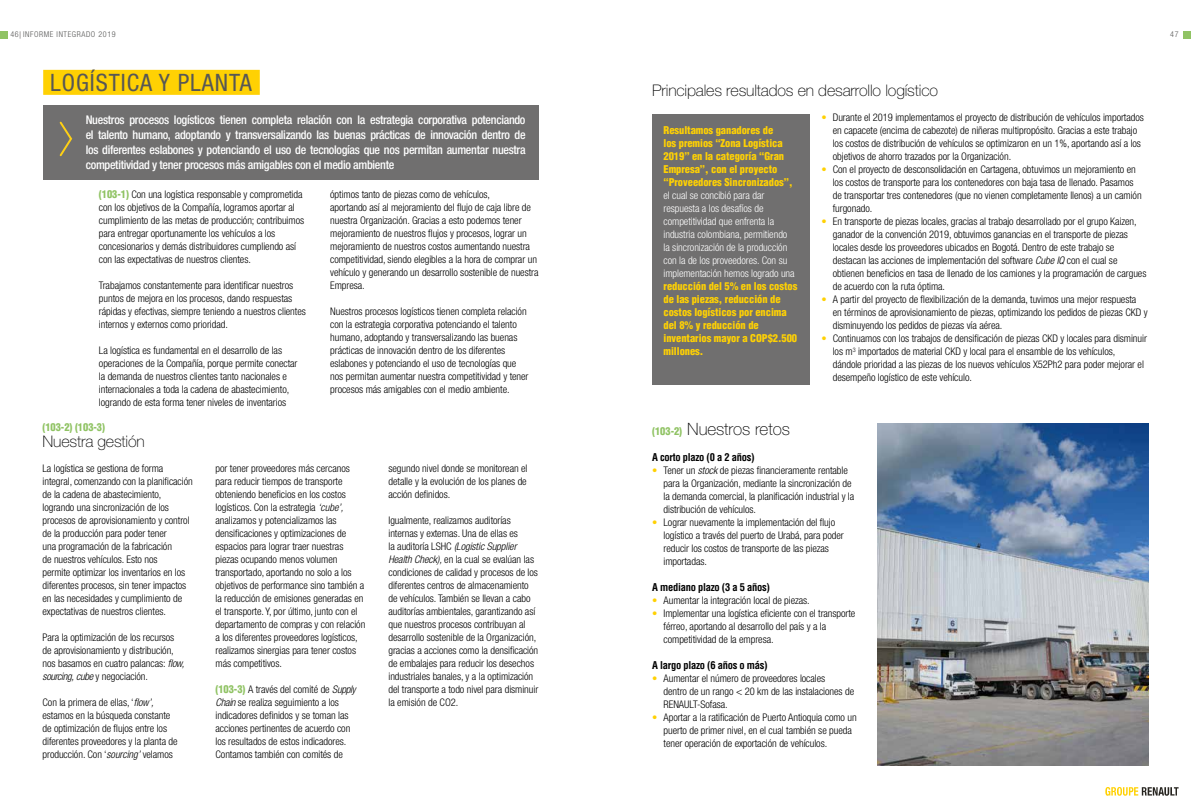
<style>
.page{position:relative;width:1191px;height:808px;background:#fff}
.page>*{position:absolute;margin:0;border:0;box-sizing:border-box;transform-origin:0 0}
.t1{font:condensed 24px "Helvetica Neue LT Std";letter-spacing:.04em;color:#575756}
.t2{font:100 17px "Helvetica Neue LT Std";letter-spacing:-.005em;color:#000}
.t3{font:100 16px "Helvetica Neue LT Std";letter-spacing:-.01em;color:#000}
.t4{font:500 condensed 12px/15px "Helvetica Neue LT Std";letter-spacing:-.025em;color:#fff;text-align:justify}
.t5{font:300 condensed 10.5px/13px "Helvetica Neue LT Std";letter-spacing:-.005em;color:#000}
.t6{font:900 condensed 10.5px/13px "Helvetica LT Std";letter-spacing:-.005em;color:#ffd103}
.t7{font:300 condensed 10.5px/13px "Helvetica Neue LT Std";letter-spacing:-.005em;color:#fff}
.t8{font:700 condensed 10.5px "Helvetica LT Std";letter-spacing:-.025em;color:#000}
.t9{font:900 condensed 10.5px "Helvetica LT Std";letter-spacing:-.005em;color:#90c364}
.t10{font:300 condensed 8px "Helvetica Neue LT Std";letter-spacing:.075em;color:#575756}
.s1{font-family:"Helvetica LT Std";font-weight:900;color:#90c364}
.s2{font-style:italic}
.s3{color:#ffd103}
.s4{font-family:"Helvetica LT Std";font-weight:900;font-stretch:condensed;font-size:10.5px;color:#90c364}
</style>
<div class="page">
<div style="left:1183px;top:31px;width:8px;height:8px;background:#90c364"></div>
<div style="left:0;top:31px;width:7px;height:8px;background:#90c364"></div>
<svg style="left:1105px;top:787px;width:73px;height:9px"></svg>
<div style="left:43px;top:70px;width:217px;height:25px;background:#ffd103"></div>
<div style="left:652px;top:114px;width:158px;height:270px;background:#706f6f"></div>
<img style="left:877px;top:423px;width:271px;height:342px">
<div style="left:43px;top:105px;width:496px;height:75px;background:#706f6f"></div>
<svg style="left:59px;top:121px;width:13px;height:36px"></svg>
<p class="t10" style="left:10px;top:30px;width:107px">46 INFORME INTEGRADO 2019</p>
<p class="t10" style="left:1170px;top:30px;width:10px">47</p>
<h1 class="t1" style="left:50px;top:68px;width:203px">LOGÍSTICA Y PLANTA</h1>
<h3 class="t3" style="left:652px;top:82px;width:287px">Principales resultados en desarrollo logístico</h3>
<p class="t4" style="left:86px;top:112px;width:441px">Nuestros procesos logísticos tienen completa relación con la estrategia corporativa potenciando el talento humano, adoptando y transversalizando las buenas prácticas de innovación dentro de los diferentes eslabones y potenciando el uso de tecnologías que nos permitan aumentar nuestra competitividad y tener procesos más amigables con el medio ambiente</p>
<p class="t5" style="left:99px;top:188px;width:207px"><span class="s1">(103-1)</span> Con una logística responsable y comprometida con los objetivos de la Compañía, logramos aportar al cumplimiento de las metas de producción; contribuimos para entregar oportunamente los vehículos a los concesionarios y demás distribuidores cumpliendo así con las expectativas de nuestros clientes.</p>
<p class="t5" style="left:99px;top:279px;width:208px">Trabajamos constantemente para identificar nuestros puntos de mejora en los procesos, dando respuestas rápidas y efectivas, siempre teniendo a nuestros clientes internos y externos como prioridad.</p>
<p class="t5" style="left:99px;top:344px;width:200px">La logística es fundamental en el desarrollo de las operaciones de la Compañía, porque permite conectar la demanda de nuestros clientes tanto nacionales e internacionales a toda la cadena de abastecimiento, logrando de esta forma tener niveles de inventarios</p>
<p class="t9" style="left:43px;top:420px;width:64px">(103-2) (103-3)</p>
<h3 class="t3" style="left:43px;top:432px;width:104px">Nuestra gestión</h3>
<p class="t5" style="left:330px;top:188px;width:210px">óptimos tanto de piezas como de vehículos,<br>aportando así al mejoramiento del flujo de caja libre de nuestra Organización. Gracias a esto podemos tener mejoramiento de nuestros flujos y procesos, lograr un mejoramiento de nuestros costos aumentando nuestra competitividad, siendo elegibles a la hora de comprar un vehículo y generando un desarrollo sostenible de nuestra Empresa.</p>
<p class="t5" style="left:330px;top:305px;width:200px">Nuestros procesos logísticos tienen completa relación con la estrategia corporativa potenciando el talento humano, adoptando y transversalizando las buenas prácticas de innovación dentro de los diferentes eslabones y potenciando el uso de tecnologías que nos permitan aumentar nuestra competitividad y tener procesos más amigables con el medio ambiente.</p>
<p class="t5" style="left:43px;top:462px;width:152px">La logística se gestiona de forma integral, comenzando con la planificación de la cadena de abastecimiento, logrando una sincronización de los procesos de aprovisionamiento y control de la producción para poder tener<br>una programación de la fabricación<br>de nuestros vehículos. Esto nos<br>permite optimizar los inventarios en los diferentes procesos, sin tener impactos en las necesidades y cumplimiento de expectativas de nuestros clientes.</p>
<p class="t5" style="left:43px;top:631px;width:143px">Para la optimización de los recursos de aprovisionamiento y distribución, nos basamos en cuatro palancas: <span class="s2">flow, sourcing, cube</span> y negociación.</p>
<p class="t5" style="left:43px;top:696px;width:137px">Con la primera de ellas, ‘<span class="s2">flow’, </span>estamos en la búsqueda constante de optimización de flujos entre los diferentes proveedores y la planta de producción. Con ‘<span class="s2">sourcing’</span> velamos</p>
<p class="t5" style="left:215px;top:462px;width:151px">por tener proveedores más cercanos para reducir tiempos de transporte obteniendo beneficios en los costos logísticos. Con la estrategia <span class="s2">‘cube’, </span>analizamos y potencializamos las densificaciones y optimizaciones de espacios para lograr traer nuestras piezas ocupando menos volumen transportado, aportando no solo a los objetivos de performance sino también a la reducción de emisiones generadas en el transporte. Y, por último, junto con el departamento de compras y con relación a los diferentes proveedores logísticos, realizamos sinergias para tener costos más competitivos.</p>
<p class="t5" style="left:215px;top:683px;width:142px"><span class="s1">(103-3)</span> A través del comité de <span class="s2">Supply Chain</span> se realiza seguimiento a los indicadores definidos y se toman las acciones pertinentes de acuerdo con los resultados de estos indicadores.<br>Contamos también con comités de</p>
<p class="t5" style="left:388px;top:462px;width:141px;text-align:justify">segundo nivel donde se monitorean el detalle y la evolución de los planes de acción definidos.</p>
<p class="t5" style="left:388px;top:514px;width:151px">Igualmente, realizamos auditorías internas y externas. Una de ellas es<br>la auditoría LSHC <span class="s2">(Logistic Supplier Health Check),</span> en la cual se evalúan las condiciones de calidad y procesos de los diferentes centros de almacenamiento de vehículos. También se llevan a cabo auditorías ambientales, garantizando así que nuestros procesos contribuyan al desarrollo sostenible de la Organización, gracias a acciones como la densificación de embalajes para reducir los desechos industriales banales, y a la optimización del transporte a todo nivel para disminuir la emisión de CO2.</p>
<p class="t6" style="left:663px;top:123px;width:130px">Resultamos ganadores de<br>los premios “Zona Logística<br>2019” en la categoría “Gran<br>Empresa”, con el proyecto “Proveedores Sincronizados”,</p>
<p class="t7" style="left:663px;top:188px;width:133px">el cual se concibió para dar respuesta a los desafíos de competitividad que enfrenta la industria colombiana, permitiendo la sincronización de la producción con la de los proveedores. Con su implementación hemos logrado una</p>
<p class="t6" style="left:663px;top:279px;width:135px">reducción del 5% en los costos de las piezas, reducción de costos logísticos por encima del 8% y reducción de inventarios mayor a COP$2.500 millones.</p>
<p class="t5" style="left:832px;top:111px;width:313px;text-indent:-11px"><span class="s3">•</span> Durante el 2019 implementamos el proyecto de distribución de vehículos importados en capacete (encima de cabezote) de niñeras multipropósito. Gracias a este trabajo los costos de distribución de vehículos se optimizaron en un 1%, aportando así a los objetivos de ahorro trazados por la Organización.</p>
<p class="t5" style="left:832px;top:163px;width:310px;text-indent:-11px"><span class="s3">•</span> Con el proyecto de desconsolidación en Cartagena, obtuvimos un mejoramiento en los costos de transporte para los contenedores con baja tasa de llenado. Pasamos de transportar tres contenedores (que no vienen completamente llenos) a un camión furgonado.</p>
<p class="t5" style="left:832px;top:215px;width:315px;text-indent:-11px"><span class="s3">•</span> En transporte de piezas locales, gracias al trabajo desarrollado por el grupo Kaizen, ganador de la convención 2019, obtuvimos ganancias en el transporte de piezas locales desde los proveedores ubicados en Bogotá. Dentro de este trabajo se destacan las acciones de implementación del software <span class="s2">Cube IQ</span> con el cual se obtienen beneficios en tasa de llenado de los camiones y la programación de cargues de acuerdo con la ruta óptima.</p>
<p class="t5" style="left:832px;top:293px;width:316px;text-indent:-11px"><span class="s3">•</span> A partir del proyecto de flexibilización de la demanda, tuvimos una mejor respuesta en términos de aprovisionamiento de piezas, optimizando los pedidos de piezas CKD y disminuyendo los pedidos de piezas vía aérea.</p>
<p class="t5" style="left:832px;top:332px;width:316px;text-indent:-11px"><span class="s3">•</span> Continuamos con los trabajos de densificación de piezas CKD y locales para disminuir los m<sup>3</sup> importados de material CKD y local para el ensamble de los vehículos,<br>dándole prioridad a las piezas de los nuevos vehículos X52Ph2 para poder mejorar el desempeño logístico de este vehículo.</p>
<h2 class="t2" style="left:652px;top:419px;width:139px"><span class="s4">(103-2)</span> Nuestros retos</h2>
<p class="t8" style="left:652px;top:450px;width:104px">A corto plazo (0 a 2 años)</p>
<p class="t5" style="left:663px;top:463px;width:192px;text-indent:-11px"><span class="s3">•</span> Tener un <span class="s2">stock</span> de piezas financieramente rentable para la Organización, mediante la sincronización de la demanda comercial, la planificación industrial y la distribución de vehículos.</p>
<p class="t5" style="left:663px;top:515px;width:182px;text-indent:-11px"><span class="s3">•</span> Lograr nuevamente la implementación del flujo logístico a través del puerto de Urabá, para poder reducir los costos de transporte de las piezas importadas.</p>
<p class="t8" style="left:652px;top:580px;width:119px">A mediano plazo (3 a 5 años)</p>
<p class="t5" style="left:652px;top:593px;width:159px"><span class="s3">•</span> Aumentar la integración local de piezas.</p>
<p class="t5" style="left:663px;top:606px;width:193px;text-indent:-11px"><span class="s3">•</span> Implementar una logística eficiente con el transporte férreo, aportando al desarrollo del país y a la competitividad de la empresa.</p>
<p class="t8" style="left:652px;top:658px;width:117px">A largo plazo (6 años o más)</p>
<p class="t5" style="left:663px;top:671px;width:192px;text-indent:-11px"><span class="s3">•</span> Aumentar el número de proveedores locales<br>dentro de un rango &lt; 20 km de las instalaciones de<br>RENAULT-Sofasa.</p>
<p class="t5" style="left:663px;top:710px;width:195px;text-indent:-11px"><span class="s3">•</span> Aportar a la ratificación de Puerto Antioquia como un puerto de primer nivel, en el cual también se pueda tener operación de exportación de vehículos.</p>
</div>
